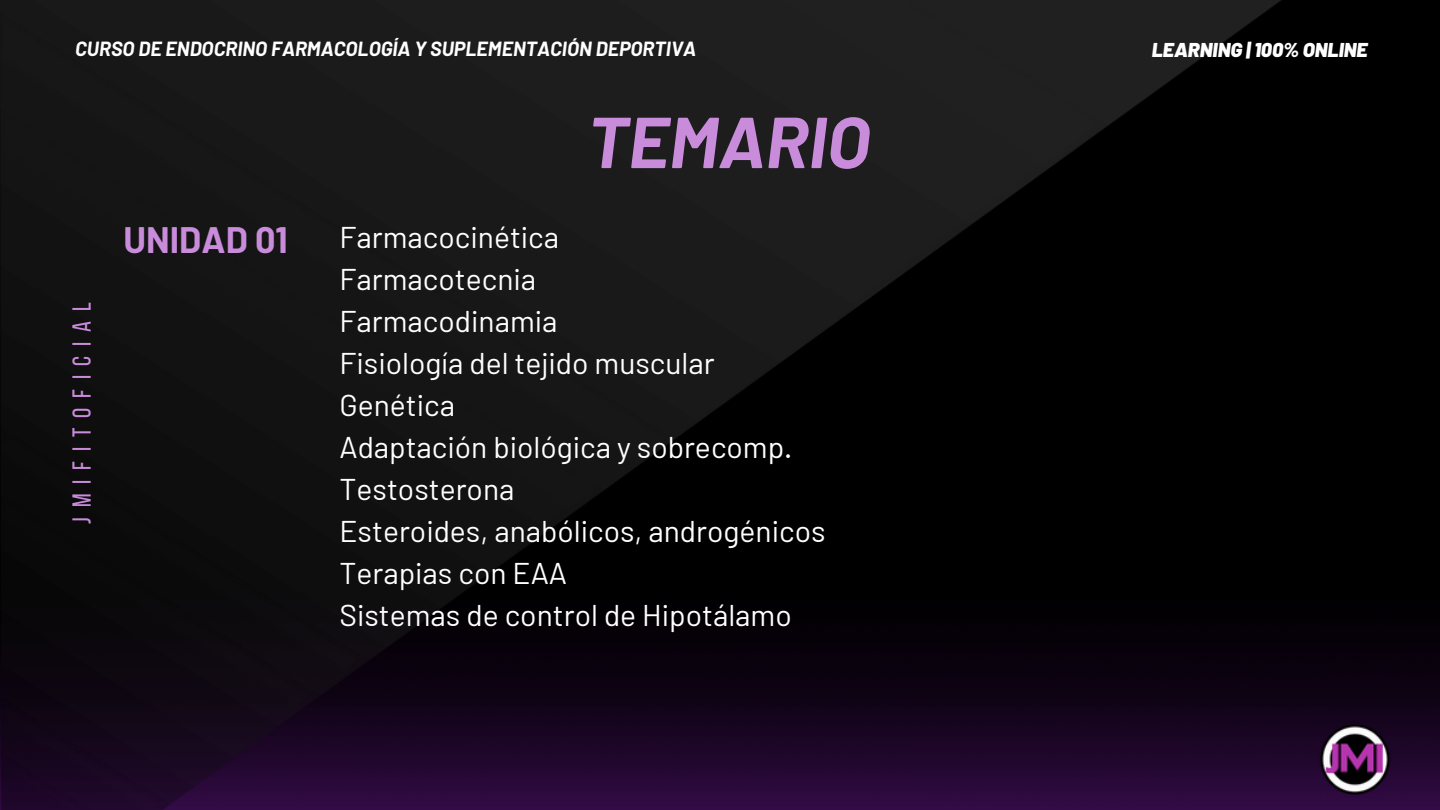
<style>
.page{position:relative;width:1440px;height:810px;background:#000}
.page>*{position:absolute;margin:0;border:0;box-sizing:border-box;transform-origin:0 0}
.t1{font:italic 700 72px "Barlow";color:#c98cdb}
.t2{font:700 36px "Barlow";color:#c98cdb}
.t3{font:30px/42px "Barlow";color:#fff}
.t4{font:26px "Bebas Neue";letter-spacing:.38em;color:#c98cdb}
.t5{font:italic 700 20px "Barlow";color:#fff}
.t6{font:italic 900 20px "Barlow";color:#fff}
</style>
<div class="page">
<img style="left:1282px;top:645px;width:158px;height:165px">
<img style="left:1315px;top:720px;width:80px;height:79px">
<img style="left:0;top:0;width:1282px;height:810px">
<p class="t5" style="left:75px;top:36px;width:622px">CURSO DE ENDOCRINO FARMACOLOGÍA Y SUPLEMENTACIÓN DEPORTIVA</p>
<h2 class="t4" style="left:71px;top:524px;width:223px;rotate:-90deg">jmifitoficial</h2>
<h4 class="t1" style="left:587px;top:96px;width:284px">TEMARIO</h4>
<h3 class="t2" style="left:123px;top:217px;width:166px">UNIDAD 01</h3>
<p class="t3" style="left:339px;top:215px;width:488px">Farmacocinética<br>Farmacotecnia<br>Farmacodinamia<br>Fisiología del tejido muscular<br>Genética<br>Adaptación biológica y sobrecomp.<br>Testosterona<br>Esteroides, anabólicos, androgénicos<br>Terapias con EAA<br>Sistemas de control de Hipotálamo</p>
<p class="t6" style="left:1152px;top:37px;width:217px">LEARNING | 100% ONLINE</p>
</div>
